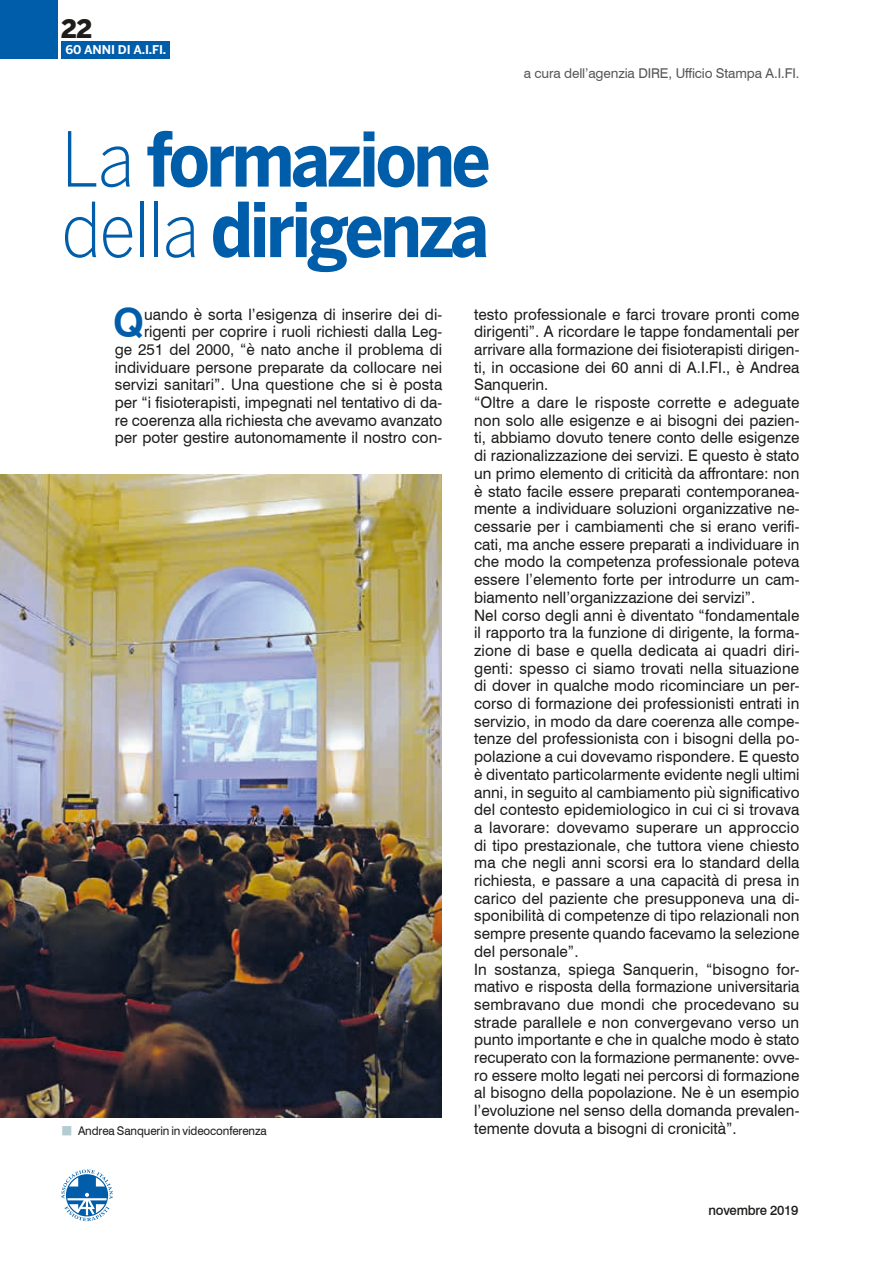
<style>
.page{position:relative;width:893px;height:1263px;background:#fff}
.page>*{position:absolute;margin:0;border:0;box-sizing:border-box;transform-origin:0 0}
.t1{font:700 75px/70.5px "Benton Sans";letter-spacing:-.05em;color:#005da9;scale:.9 1}
.t2{font:700 40.35px "Swiss 721 BT";color:#005da9}
.t3{font:900 25.2px "Benton Sans";color:#1d1d1b}
.t4{font:15.75px/17.7px "Swiss 721 BT";letter-spacing:.005em;color:#1d1d1b;text-align:right}
.t5{font:13.5px "Swiss 721 BT";letter-spacing:-.01em;color:#575756}
.t6{font:500 13.5px "Swiss 721 BT";letter-spacing:-.02em;color:#1d1d1b}
.t7{font:12px "Swiss 721 BT";letter-spacing:-.01em;color:#1d1d1b}
.t8{font:700 12px "Benton Sans";letter-spacing:-.01em;color:#fff}
.s1{font-weight:300}
</style>
<div class="page">
<svg style="left:61px;top:1169px;width:52px;height:52px"></svg>
<div style="left:0;top:0;width:57px;height:59px;background:#005da9"></div>
<div style="left:61px;top:41px;width:109px;height:18px;background:#005da9"></div>
<img style="left:0;top:474px;width:442px;height:643px">
<h3 class="t3" style="left:61px;top:14px;width:33px">22</h3>
<p class="t8" style="left:65px;top:43px;width:102px">60 ANNI DI A.I.FI.</p>
<p class="t5" style="left:524px;top:65px;width:277px">a cura dell’agenzia DIRE, Ufficio Stampa A.I.FI.</p>
<h1 class="t1" style="left:61px;top:123px;width:478px"><span class="s1">La</span> formazione <span class="s1">della</span> dirigenza</h1>
<p class="t4" style="left:474px;top:305px;width:327px;text-align:left">testo professionale e farci trovare pronti come dirigenti”. A ricordare le tappe fondamentali per arrivare alla formazione dei fisioterapisti dirigen&shy;ti, in occasione dei 60 anni di A.I.FI., è Andrea Sanquerin.<br>“Oltre a dare le risposte corrette e adeguate non solo alle esigenze e ai bisogni dei pazien&shy;ti, abbiamo dovuto tenere conto delle esigenze di razionalizzazione dei servizi. E questo è stato un primo elemento di criticità da affrontare: non è stato facile essere preparati contemporanea&shy;mente a individuare soluzioni organizzative ne&shy;cessarie per i cambiamenti che si erano verifi&shy;cati, ma anche essere preparati a individuare in che modo la competenza professionale poteva essere l’elemento forte per introdurre un cam&shy;biamento nell’organizzazione dei servizi”.<br>Nel corso degli anni è diventato “fondamentale il rapporto tra la funzione di dirigente, la forma&shy;zione di base e quella dedicata ai quadri diri&shy;genti: spesso ci siamo trovati nella situazione di dover in qualche modo ricominciare un per&shy;corso di formazione dei professionisti entrati in servizio, in modo da dare coerenza alle compe&shy;tenze del professionista con i bisogni della po&shy;polazione a cui dovevamo rispondere. E questo è diventato particolarmente evidente negli ultimi anni, in seguito al cambiamento più significativo del contesto epidemiologico in cui ci si trovava a lavorare: dovevamo superare un approccio di tipo prestazionale, che tuttora viene chiesto ma che negli anni scorsi era lo standard della richiesta, e passare a una capacità di presa in carico del paziente che presupponeva una di&shy;sponibilità di competenze di tipo relazionali non sempre presente quando facevamo la selezione del personale”.<br>In sostanza, spiega Sanquerin, “bisogno for&shy;mativo e risposta della formazione universitaria sembravano due mondi che procedevano su strade parallele e non convergevano verso un punto importante e che in qualche modo è stato recuperato con la formazione permanente: ovve&shy;ro essere molto legati nei percorsi di formazione al bisogno della popolazione. Ne è un esempio l’evoluzione nel senso della domanda prevalen-</p>
<p class="t7" style="left:62px;top:1124px;width:207px"><sup>█</sup> Andrea Sanquerin in videoconferenza</p>
<p class="t4" style="left:474px;top:1119px;width:264px">temente dovuta a bisogni di cronicità”.</p>
<h2 class="t2" style="left:113px;top:298px;width:32px">Q</h2>
<p class="t4" style="left:115px;top:305px;width:329px">uando è sorta l’esigenza di inserire dei di&shy;rigenti per coprire i ruoli richiesti dalla Leg-<br>ge 251 del 2000, “è nato anche il problema di individuare persone preparate da collocare nei servizi sanitari”. Una questione che si è posta per “i fisioterapisti, impegnati nel tentativo di da&shy;re coerenza alla richiesta che avevamo avanzato per poter gestire autonomamente il nostro con-</p>
<p class="t6" style="left:708px;top:1202px;width:92px">novembre 2019</p>
</div>
